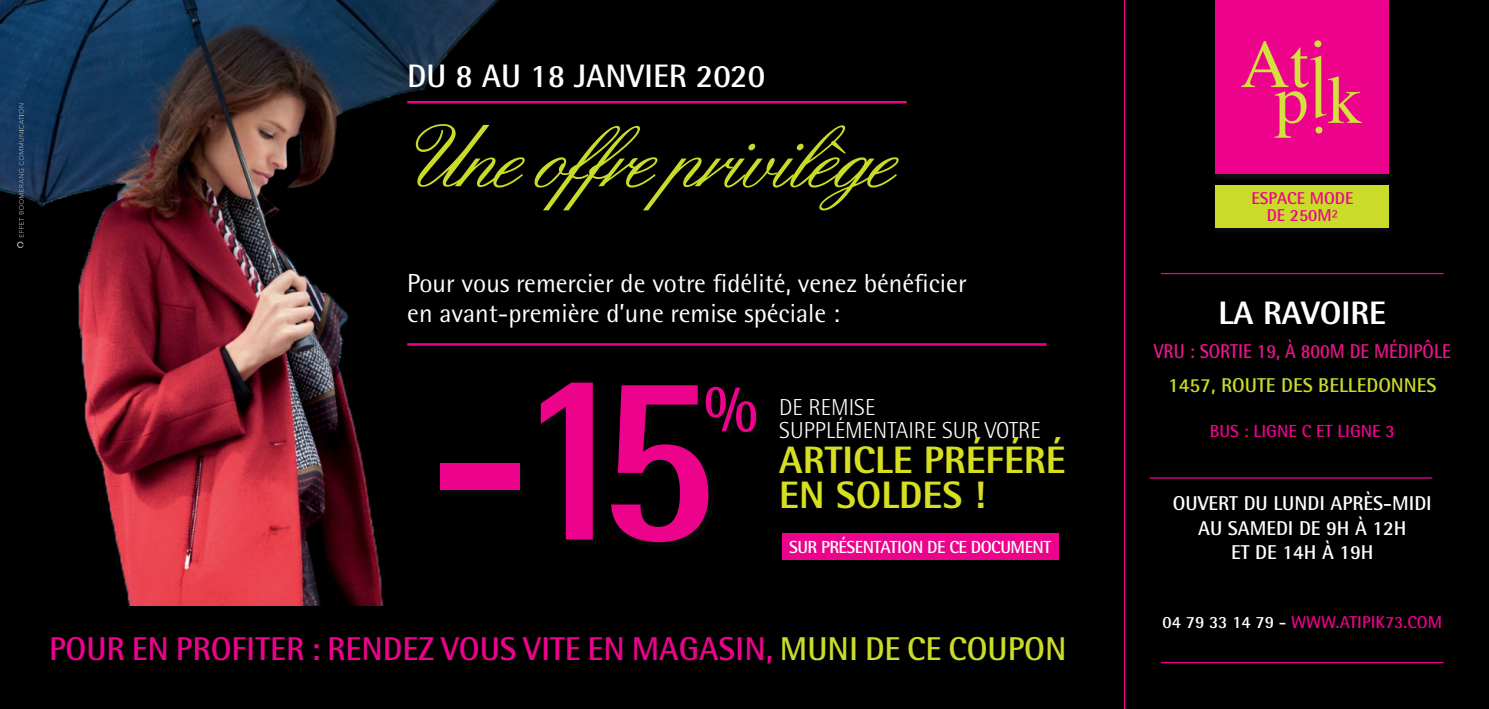
<style>
.page{position:relative;width:1489px;height:709px;background:#fff}
.page>*{position:absolute;margin:0;border:0;box-sizing:border-box;transform-origin:0 0}
.t1{font:800 243.25px "Rotis Semi Sans Std";color:#ed028c;scale:.88 1}
.t2{font:95px "English";letter-spacing:-.05em;color:#cadb2a}
.t3{font:800 69px "Rotis Semi Sans Std";color:#ed028c;scale:.88 1}
.t4{font:800 38.25px "Rotis Semi Sans Std";color:#d6df21}
.t5{font:700 33px "Rotis Semi Sans Std";color:#ed028c}
.t6{font:700 32.5px "Rotis Semi Sans Std";color:#fff}
.t7{font:800 32.5px "Rotis Semi Sans Std";color:#fff}
.t8{font:26.25px "Rotis Semi Sans Std";color:#fff}
.t9{font:300 23px "Rotis Semi Sans Std";color:#fff}
.t10{font:700 20px/34.2px "Rotis Semi Sans Std";color:#ea148b;text-align:center;scale:.9 1}
.t11{font:700 20px "Rotis Semi Sans Std";color:#fff}
.t12{font:700 17.5px "Rotis Semi Sans Std";letter-spacing:-.03em;color:#fff}
.t13{font:700 17.5px "Rotis Semi Sans Std";color:#ed028c}
.t14{font:700 17.25px "Rotis Semi Sans Std";color:#ed028c}
.t15{font:700 17px "Rotis Semi Sans Std";color:#ed028c}
.s1{color:#cadb2a}
.s2{color:#fff}
</style>
<div class="page">
<img style="left:0;top:0;width:560px;height:606px">
<div style="left:567px;top:0;width:921px;height:709px;background:#000"></div>
<div style="left:0;top:606px;width:1115px;height:103px;background:#000"></div>
<div style="left:444px;top:388px;width:317px;height:159px;background:#000"></div>
<svg style="left:17px;top:103px;width:7px;height:145px"></svg>
<hr style="left:407px;top:101px;width:499px;height:2px;background:#ed028c">
<hr style="left:407px;top:343px;width:639px;height:3px;background:#ed028c">
<div style="left:782px;top:533px;width:276px;height:27px;background:#ed028c"></div>
<div style="left:1211px;top:185px;width:181px;height:51px;background:#231f20;opacity:.4"></div>
<div style="left:1215px;top:185px;width:173px;height:42px;background:#cadb2a"></div>
<div style="left:1211px;top:0;width:181px;height:182px;background:#231f20;opacity:.54"></div>
<div style="left:1215px;top:0;width:173px;height:174px;background:#ed028c"></div>
<svg style="left:1241px;top:40px;width:120px;height:98px"></svg>
<hr style="left:1160px;top:273px;width:283px;height:1px;background:#ed028c">
<hr style="left:1149px;top:477px;width:282px;height:1px;background:#ed028c">
<hr style="left:1160px;top:662px;width:283px;height:1px;background:#ed028c">
<hr style="left:1123px;top:0;width:2px;height:709px;background:#ed028c">
<p class="t6" style="left:407px;top:56px;width:359px">DU 8 AU 18 JANVIER 2020</p>
<p class="t2" style="left:412px;top:107px;width:504px">Une offre privilège</p>
<p class="t8" style="left:407px;top:267px;width:561px">Pour vous remercier de votre fidélité, venez bénéficier</p>
<p class="t8" style="left:407px;top:298px;width:434px">en avant-première d’une remise spéciale :</p>
<p class="t1" style="left:430px;top:302px;width:327px">-15</p>
<p class="t3" style="left:704px;top:364px;width:63px">%</p>
<p class="t9" style="left:779px;top:394px;width:97px">DE REMISE</p>
<p class="t9" style="left:779px;top:417px;width:263px">SUPPLÉMENTAIRE SUR VOTRE</p>
<p class="t4" style="left:779px;top:435px;width:288px">ARTICLE PRÉFÉRÉ</p>
<p class="t4" style="left:779px;top:471px;width:208px">EN SOLDES !</p>
<p class="t12" style="left:789px;top:536px;width:263px">SUR PRÉSENTATION DE CE DOCUMENT</p>
<p class="t5" style="left:49px;top:629px;width:1018px">POUR EN PROFITER : RENDEZ VOUS VITE EN MAGASIN, <span class="s1">MUNI DE CE COUPON</span></p>
<p class="t15" style="left:1251px;top:188px;width:103px">ESPACE MODE</p>
<p class="t15" style="left:1266px;top:204px;width:73px">DE 250M²</p>
<p class="t7" style="left:1218px;top:292px;width:169px">LA RAVOIRE</p>
<p class="t10" style="left:1153px;top:334px;width:331px">VRU : SORTIE 19, À 800M DE MÉDIPÔLE<br><span class="s1">1457, ROUTE DES BELLEDONNES</span></p>
<p class="t13" style="left:1209px;top:421px;width:186px">BUS : LIGNE C ET LIGNE 3</p>
<p class="t11" style="left:1172px;top:491px;width:260px">OUVERT DU LUNDI APRÈS-MIDI</p>
<p class="t11" style="left:1197px;top:516px;width:210px">AU SAMEDI DE 9H À 12H</p>
<p class="t11" style="left:1230px;top:540px;width:144px">ET DE 14H À 19H</p>
<p class="t14" style="left:1162px;top:612px;width:281px"><span class="s2">04 79 33 14 79 -</span> WWW.ATIPIK73.COM</p>
</div>
